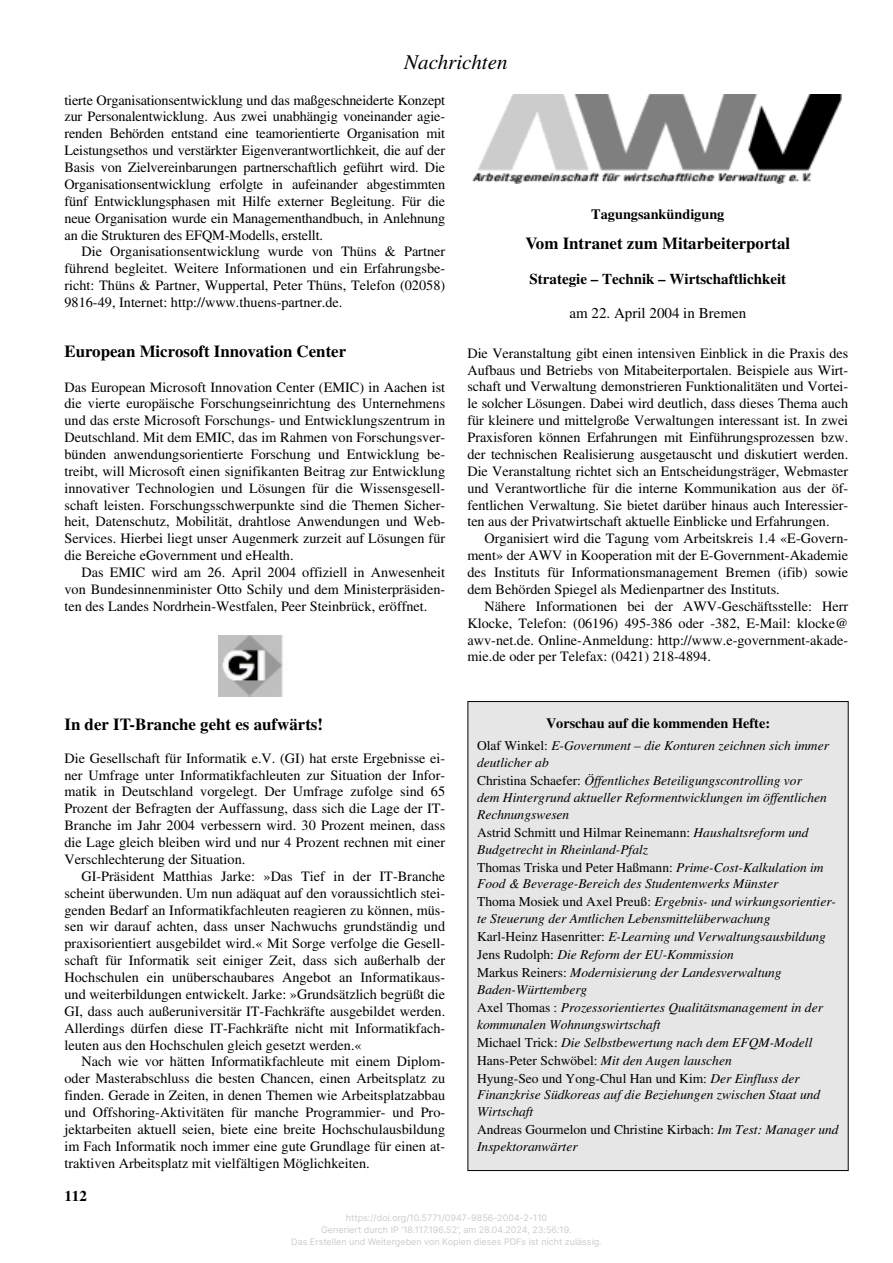
<style>
.page{position:relative;width:893px;height:1263px;background:#fff}
.page>*{position:absolute;margin:0;border:0;box-sizing:border-box;transform-origin:0 0}
.t1{font:italic 21px "Times";color:#000}
.t2{font:700 16.8px "Times";color:#000}
.t3{font:700 15px "Times";color:#000}
.t4{font:15px "Times";color:#000}
.t5{font:14.25px/16.8px "Times";color:#000;text-align:justify}
.t6{font:700 14.25px "Times";color:#000}
.t7{font:italic 13.5px/17.4px "Times";color:#000}
.t8{font:9px/12px "Inter";color:#ccc;text-align:center}
.s1{font-style:normal}
</style>
<div class="page">
<div style="left:468px;top:702px;width:380px;height:468px;background:#e6e6e6"></div>
<img style="left:219px;top:636px;width:64px;height:60px">
<img style="left:472px;top:95px;width:369px;height:89px">
<h1 class="t1" style="left:404px;top:54px;width:105px">Nachrichten</h1>
<p class="t5" style="left:64px;top:93px;width:382px">tierte Organisationsentwicklung und das maßgeschneiderte Konzept zur Personalentwicklung. Aus zwei unabhängig voneinander agie&shy;renden Behörden entstand eine teamorientierte Organisation mit Leistungsethos und verstärkter Eigenverantwortlichkeit, die auf der Basis von Zielvereinbarungen partnerschaftlich geführt wird. Die Organisationsentwicklung erfolgte in aufeinander abgestimmten fünf Entwicklungsphasen mit Hilfe externer Begleitung. Für die neue Organisation wurde ein Managementhandbuch, in Anlehnung an die Strukturen des EFQM-Modells, erstellt.</p>
<p class="t5" style="left:64px;top:245px;width:382px;text-indent:17px">Die Organisationsentwicklung wurde von Thüns &amp; Partner führend begleitet. Weitere Informationen und ein Erfahrungsbe&shy;richt: Thüns &amp; Partner, Wuppertal, Peter Thüns, Telefon (02058)<br>9816-49, Internet: http://www.thuens-partner.de.</p>
<p class="t2" style="left:64px;top:346px;width:283px">European Microsoft Innovation Center</p>
<p class="t5" style="left:64px;top:380px;width:382px">Das European Microsoft Innovation Center (EMIC) in Aachen ist die vierte europäische Forschungseinrichtung des Unternehmens und das erste Microsoft Forschungs- und Entwicklungszentrum in Deutschland. Mit dem EMIC, das im Rahmen von Forschungsver&shy;bünden anwendungsorientierte Forschung und Entwicklung be&shy;treibt, will Microsoft einen signifikanten Beitrag zur Entwicklung innovativer Technologien und Lösungen für die Wissensgesell&shy;schaft leisten. Forschungsschwerpunkte sind die Themen Sicher&shy;heit, Datenschutz, Mobilität, drahtlose Anwendungen und Web-Services. Hierbei liegt unser Augenmerk zurzeit auf Lösungen für die Bereiche eGovernment und eHealth.</p>
<p class="t5" style="left:64px;top:565px;width:382px;text-indent:17px">Das EMIC wird am 26. April 2004 offiziell in Anwesenheit von Bundesinnenminister Otto Schily und dem Ministerpräsiden&shy;ten des Landes Nordrhein-Westfalen, Peer Steinbrück, eröffnet.</p>
<p class="t2" style="left:64px;top:718px;width:260px">In der IT-Branche geht es aufwärts!</p>
<p class="t5" style="left:64px;top:751px;width:382px">Die Gesellschaft für Informatik e.V. (GI) hat erste Ergebnisse ei&shy;ner Umfrage unter Informatikfachleuten zur Situation der Infor&shy;matik in Deutschland vorgelegt. Der Umfrage zufolge sind 65<br>Prozent der Befragten der Auffassung, dass sich die Lage der IT-Branche im Jahr 2004 verbessern wird. 30 Prozent meinen, dass die Lage gleich bleiben wird und nur 4 Prozent rechnen mit einer Verschlechterung der Situation.</p>
<p class="t5" style="left:64px;top:869px;width:382px;text-indent:17px">GI-Präsident Matthias Jarke: »Das Tief in der IT-Branche scheint überwunden. Um nun adäquat auf den voraussichtlich stei&shy;genden Bedarf an Informatikfachleuten reagieren zu können, müs&shy;sen wir darauf achten, dass unser Nachwuchs grundständig und praxisorientiert ausgebildet wird.« Mit Sorge verfolge die Gesell&shy;schaft für Informatik seit einiger Zeit, dass sich außerhalb der Hochschulen ein unüberschaubares Angebot an Informatikaus&shy;und weiterbildungen entwickelt. Jarke: »Grundsätzlich begrüßt die GI, dass auch außeruniversitär IT-Fachkräfte ausgebildet werden.<br>Allerdings dürfen diese IT-Fachkräfte nicht mit Informatikfach&shy;leuten aus den Hochschulen gleich gesetzt werden.«</p>
<p class="t5" style="left:64px;top:1055px;width:382px;text-indent:17px">Nach wie vor hätten Informatikfachleute mit einem Diplom&shy;oder Masterabschluss die besten Chancen, einen Arbeitsplatz zu finden. Gerade in Zeiten, in denen Themen wie Arbeitsplatzabbau und Offshoring-Aktivitäten für manche Programmier- und Pro&shy;jektarbeiten aktuell seien, biete eine breite Hochschulausbildung im Fach Informatik noch immer eine gute Grundlage für einen at&shy;traktiven Arbeitsplatz mit vielfältigen Möglichkeiten.</p>
<p class="t3" style="left:64px;top:1191px;width:24px">112</p>
<p class="t6" style="left:591px;top:209px;width:135px">Tagungsankündigung</p>
<p class="t2" style="left:525px;top:237px;width:266px">Vom Intranet zum Mitarbeiterportal</p>
<p class="t3" style="left:529px;top:273px;width:258px">Strategie – Technik – Wirtschaftlichkeit</p>
<p class="t4" style="left:569px;top:308px;width:178px">am 22. April 2004 in Bremen</p>
<p class="t5" style="left:467px;top:346px;width:382px">Die Veranstaltung gibt einen intensiven Einblick in die Praxis des Aufbaus und Betriebs von Mitabeiterportalen. Beispiele aus Wirt&shy;schaft und Verwaltung demonstrieren Funktionalitäten und Vortei&shy;le solcher Lösungen. Dabei wird deutlich, dass dieses Thema auch für kleinere und mittelgroße Verwaltungen interessant ist. In zwei Praxisforen können Erfahrungen mit Einführungsprozessen bzw. der technischen Realisierung ausgetauscht und diskutiert werden.<br>Die Veranstaltung richtet sich an Entscheidungsträger, Webmaster und Verantwortliche für die interne Kommunikation aus der öf&shy;fentlichen Verwaltung. Sie bietet darüber hinaus auch Interessier&shy;ten aus der Privatwirtschaft aktuelle Einblicke und Erfahrungen.</p>
<p class="t5" style="left:467px;top:532px;width:382px;text-indent:17px">Organisiert wird die Tagung vom Arbeitskreis 1.4 «E-Govern&shy;ment» der AWV in Kooperation mit der E-Government-Akademie des Instituts für Informationsmanagement Bremen (ifib) sowie dem Behörden Spiegel als Medienpartner des Instituts.</p>
<p class="t5" style="left:467px;top:599px;width:382px;text-indent:17px">Nähere Informationen bei der AWV-Geschäftsstelle: Herr Klocke, Telefon: (06196) 495-386 oder -382, E-Mail: klocke@ awv-net.de. Online-Anmeldung: http://www.e-government-akade&shy;mie.de oder per Telefax: (0421) 218-4894.</p>
<p class="t6" style="left:546px;top:718px;width:225px">Vorschau auf die kommenden Hefte:</p>
<p class="t7" style="left:477px;top:738px;width:363px"><span class="s1">Olaf Winkel:</span> E-Government – die Konturen zeichnen sich immer deutlicher ab<br><span class="s1">Christina Schaefer:</span> Öffentliches Beteiligungscontrolling vor<br>dem Hintergrund aktueller Reformentwicklungen im öffentlichen Rechnungswesen<br><span class="s1">Astrid Schmitt und Hilmar Reinemann:</span> Haushaltsreform und Budgetrecht in Rheinland-Pfalz<br><span class="s1">Thomas Triska und Peter Haßmann:</span> Prime-Cost-Kalkulation im Food &amp; Beverage-Bereich des Studentenwerks Münster<br><span class="s1">Thoma Mosiek und Axel Preuß:</span> Ergebnis- und wirkungsorientier&shy;te Steuerung der Amtlichen Lebensmittelüberwachung<br><span class="s1">Karl-Heinz Hasenritter:</span> E-Learning und Verwaltungsausbildung <span class="s1">Jens Rudolph:</span> Die Reform der EU-Kommission<br><span class="s1">Markus Reiners:</span> Modernisierung der Landesverwaltung Baden-Württemberg<br><span class="s1">Axel Thomas :</span> Prozessorientiertes Qualitätsmanagement in der kommunalen Wohnungswirtschaft<br><span class="s1">Michael Trick:</span> Die Selbstbewertung nach dem EFQM-Modell <span class="s1">Hans-Peter Schwöbel:</span> Mit den Augen lauschen<br><span class="s1">Hyung-Seo und Yong-Chul Han und Kim:</span> Der Einfluss der Finanzkrise Südkoreas auf die Beziehungen zwischen Staat und Wirtschaft<br><span class="s1">Andreas Gourmelon und Christine Kirbach:</span> Im Test: Manager und Inspektoranwärter</p>
<p class="t8" style="left:291px;top:1212px;width:312px">https://doi.org/10.5771/0947-9856-2004-2-110<br>Generiert durch IP '18.117.196.52', am 28.04.2024, 23:56:19.<br>Das Erstellen und Weitergeben von Kopien dieses PDFs ist nicht zulässig.</p>
</div>
